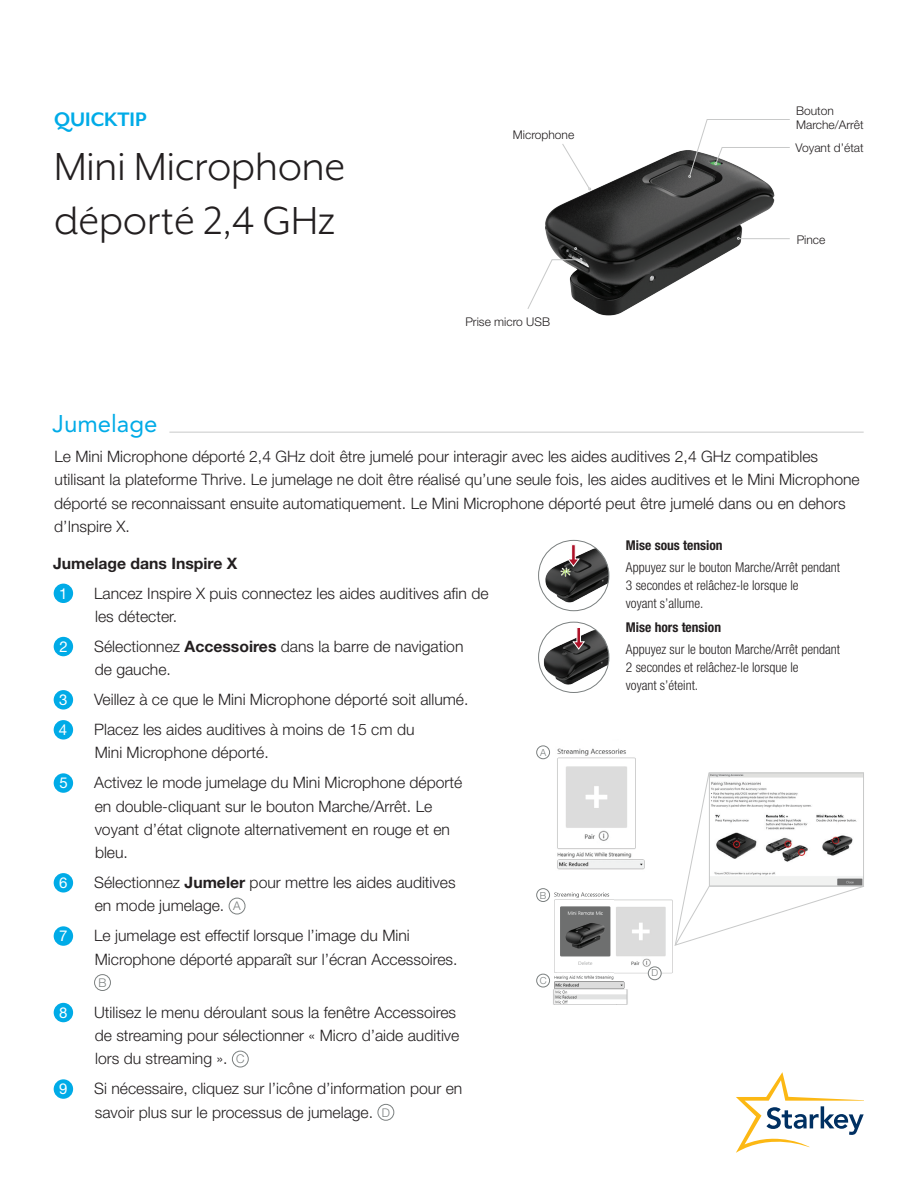
<style>
.page{position:relative;width:918px;height:1188px;background:#fff}
.page>*{position:absolute;margin:0;border:0;box-sizing:border-box;transform-origin:0 0}
.t1{font:45px/54px "Mr Eaves XL San OT";color:#231f20}
.t2{font:24px "Avenir LT SLI Std Roman";color:#00abe7}
.t3{font:700 22.5px "Mr Eaves XL San OT";color:#00abe7}
.t4{font:300 15.75px/23.2px "Helvetica Neue LT Std";color:#231f20}
.t5{font:700 15.75px "Helvetica Neue LT Std";color:#231f20}
.t6{font:15px "Helvetica Neue LT Std";color:#fff}
.t7{font:300 condensed 13.5px/18px "Helvetica Neue LT Std";color:#231f20}
.t8{font:700 condensed 13.5px "Helvetica Neue LT Std";color:#231f20}
.t9{font:300 12px/14.4px "Helvetica Neue LT Std";color:#231f20}
.t10{font:300 12px "Helvetica Neue LT Std";color:#7b8080}
.t11{font:300 9.75px "Helvetica Neue LT Std";color:#7b8080}
.s1{font-weight:700}
.s2{font-size:12px;color:#7b8080}
</style>
<div class="page">
<hr style="left:169px;top:432px;width:695px;height:1px;background:#c8c9c9">
<div style="left:54px;top:584px;width:19px;height:19px;background:#00abe7;border-radius:50%"></div>
<div style="left:54px;top:637px;width:19px;height:19px;background:#00abe7;border-radius:50%"></div>
<div style="left:54px;top:690px;width:19px;height:20px;background:#00abe7;border-radius:50%"></div>
<div style="left:54px;top:720px;width:19px;height:20px;background:#00abe7;border-radius:50%"></div>
<div style="left:54px;top:773px;width:19px;height:20px;background:#00abe7;border-radius:50%"></div>
<div style="left:54px;top:873px;width:19px;height:20px;background:#00abe7;border-radius:50%"></div>
<div style="left:229px;top:898px;width:16px;height:16px;border:1px solid #7b8080;border-radius:50%"></div>
<div style="left:54px;top:926px;width:19px;height:20px;background:#00abe7;border-radius:50%"></div>
<div style="left:94px;top:974px;width:17px;height:17px;border:1px solid #7b8080;border-radius:50%"></div>
<div style="left:54px;top:1003px;width:19px;height:19px;background:#00abe7;border-radius:50%"></div>
<div style="left:232px;top:1051px;width:17px;height:16px;border:1px solid #7b8080;border-radius:50%"></div>
<div style="left:54px;top:1079px;width:19px;height:20px;background:#00abe7;border-radius:50%"></div>
<div style="left:378px;top:1104px;width:16px;height:17px;border:1px solid #7b8080;border-radius:50%"></div>
<img style="left:549px;top:891px;width:79px;height:114px">
<img style="left:557px;top:904px;width:57px;height:68px">
<img style="left:614px;top:893px;width:59px;height:82px">
<img style="left:557px;top:748px;width:88px;height:122px">
<svg style="left:674px;top:772px;width:190px;height:174px"></svg>
<img style="left:711px;top:775px;width:151px;height:109px">
<div style="left:709px;top:773px;width:155px;height:113px;border:1px solid #c8c9c9"></div>
<img style="left:545px;top:150px;width:230px;height:166px">
<svg style="left:527px;top:258px;width:55px;height:52px"></svg>
<svg style="left:688px;top:119px;width:102px;height:59px"></svg>
<hr style="left:740px;top:238px;width:50px;height:1px;background:#c8c9c9">
<svg style="left:562px;top:144px;width:29px;height:46px"></svg>
<svg style="left:539px;top:540px;width:70px;height:71px"></svg>
<img style="left:541px;top:548px;width:68px;height:55px">
<div style="left:538px;top:540px;width:71px;height:71px;border:1px solid #7b8080;border-radius:50%"></div>
<svg style="left:556px;top:544px;width:24px;height:37px"></svg>
<img style="left:539px;top:622px;width:70px;height:70px;border-radius:35px">
<div style="left:538px;top:622px;width:71px;height:71px;border:1px solid #7b8080;border-radius:50%"></div>
<svg style="left:572px;top:627px;width:13px;height:23px"></svg>
<div style="left:536px;top:746px;width:14px;height:13px;border:1px solid #7b8080;border-radius:50%"></div>
<div style="left:536px;top:888px;width:14px;height:14px;border:1px solid #7b8080;border-radius:50%"></div>
<div style="left:536px;top:974px;width:14px;height:13px;border:1px solid #7b8080;border-radius:50%"></div>
<div style="left:648px;top:967px;width:13px;height:13px;background:#fff;border-radius:50%"></div>
<div style="left:648px;top:967px;width:14px;height:13px;border:1px solid #7b8080;border-radius:50%"></div>
<svg style="left:736px;top:1072px;width:128px;height:81px"></svg>
<h3 class="t3" style="left:54px;top:107px;width:94px">QUICKTIP</h3>
<h1 class="t1" style="left:54px;top:139px;width:293px">Mini Microphone déporté 2,4 GHz</h1>
<p class="t9" style="left:513px;top:127px;width:63px">Microphone</p>
<p class="t9" style="left:465px;top:314px;width:86px">Prise micro USB</p>
<p class="t9" style="left:796px;top:103px;width:69px">Bouton<br>Marche/Arrêt</p>
<p class="t9" style="left:796px;top:140px;width:70px">Voyant d’état</p>
<p class="t9" style="left:797px;top:232px;width:30px">Pince</p>
<h2 class="t2" style="left:52px;top:410px;width:106px">Jumelage</h2>
<p class="t4" style="left:54px;top:445px;width:807px">Le Mini Microphone déporté 2,4 GHz doit être jumelé pour interagir avec les aides auditives 2,4 GHz compatibles utilisant la plateforme Thrive. Le jumelage ne doit être réalisé qu’une seule fois, les aides auditives et le Mini Microphone déporté se reconnaissant ensuite automatiquement. Le Mini Microphone déporté peut être jumelé dans ou en dehors d’Inspire X.</p>
<p class="t5" style="left:53px;top:553px;width:186px">Jumelage dans Inspire X</p>
<p class="t6" style="left:59px;top:584px;width:10px">1</p>
<p class="t4" style="left:94px;top:581px;width:396px">Lancez Inspire X puis connectez les aides auditives afin de les détecter.</p>
<p class="t6" style="left:59px;top:638px;width:10px">2</p>
<p class="t4" style="left:94px;top:634px;width:371px">Sélectionnez <span class="s1">Accessoires</span> dans la barre de navigation de gauche.</p>
<p class="t6" style="left:59px;top:691px;width:10px">3</p>
<p class="t4" style="left:94px;top:688px;width:376px">Veillez à ce que le Mini Microphone déporté soit allumé.</p>
<p class="t6" style="left:59px;top:721px;width:10px">4</p>
<p class="t4" style="left:94px;top:718px;width:322px">Placez les aides auditives à moins de 15 cm du<br>Mini Microphone déporté.</p>
<p class="t6" style="left:59px;top:774px;width:10px">5</p>
<p class="t4" style="left:94px;top:771px;width:370px">Activez le mode jumelage du Mini Microphone déporté en double-cliquant sur le bouton Marche/Arrêt. Le voyant d’état clignote alternativement en rouge et en bleu.</p>
<p class="t6" style="left:59px;top:874px;width:10px">6</p>
<p class="t4" style="left:94px;top:871px;width:363px">Sélectionnez <span class="s1">Jumeler</span> pour mettre les aides auditives en mode jumelage. <span class="s2">A</span></p>
<p class="t6" style="left:59px;top:927px;width:10px">7</p>
<p class="t4" style="left:94px;top:924px;width:365px">Le jumelage est effectif lorsque l’image du Mini<br>Microphone déporté apparaît sur l’écran Accessoires.</p>
<p class="t10" style="left:99px;top:975px;width:10px">B</p>
<p class="t6" style="left:59px;top:1004px;width:10px">8</p>
<p class="t4" style="left:94px;top:1000px;width:367px">Utilisez le menu déroulant sous la fenêtre Accessoires de streaming pour sélectionner « Micro d’aide auditive lors du streaming ». <span class="s2">C</span></p>
<p class="t6" style="left:59px;top:1080px;width:10px">9</p>
<p class="t4" style="left:94px;top:1077px;width:370px">Si nécessaire, cliquez sur l’icône d’information pour en savoir plus sur le processus de jumelage. <span class="s2">D</span></p>
<p class="t8" style="left:626px;top:537px;width:98px">Mise sous tension</p>
<p class="t7" style="left:626px;top:558px;width:216px">Appuyez sur le bouton Marche/Arrêt pendant<br>3 secondes et relâchez-le lorsque le<br>voyant s’allume.</p>
<p class="t8" style="left:626px;top:619px;width:97px">Mise hors tension</p>
<p class="t7" style="left:626px;top:640px;width:216px">Appuyez sur le bouton Marche/Arrêt pendant<br>2 secondes et relâchez-le lorsque le<br>voyant s’éteint.</p>
<p class="t11" style="left:540px;top:746px;width:8px">A</p>
<p class="t11" style="left:540px;top:889px;width:8px">B</p>
<p class="t11" style="left:651px;top:967px;width:8px">D</p>
<p class="t11" style="left:540px;top:975px;width:8px">C</p>
</div>
